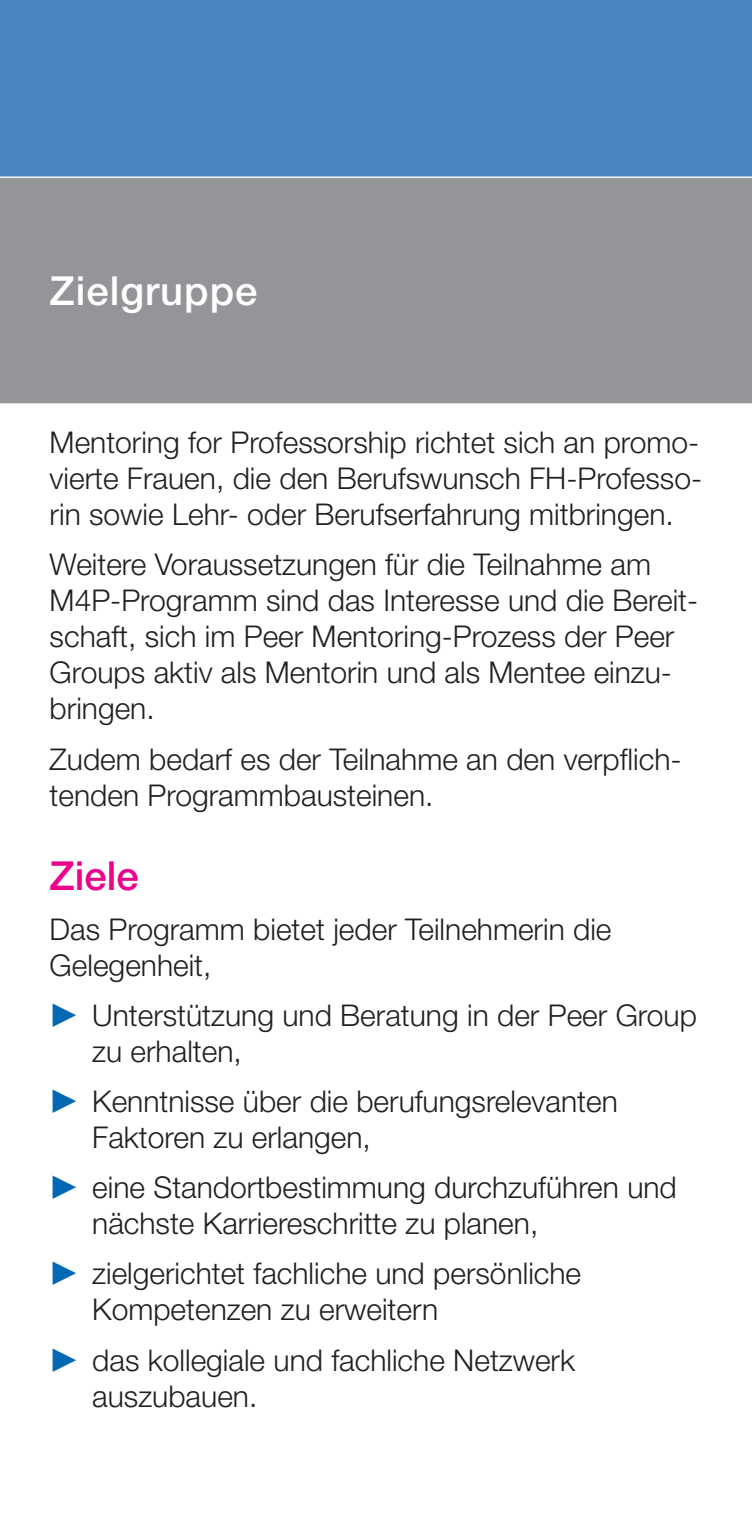
<style>
.page{position:relative;width:752px;height:1531px;background:#fff}
.page>*{position:absolute;margin:0;border:0;box-sizing:border-box;transform-origin:0 0}
.t1{font:500 40px "Helvetica Neue LT Std";letter-spacing:.025em;color:#fff}
.t2{font:500 40px "Helvetica Neue LT Std";color:#ed028c}
.t3{font:300 30px/36px "Helvetica Neue LT Std";color:#231f20}
.s1{font-family:"European Pi Four";font-weight:400;color:#0168b3}
</style>
<div class="page">
<div style="left:0;top:177px;width:751px;height:227px;background:#939598"></div>
<div style="left:0;top:0;width:751px;height:177px;background:#4c85c3"></div>
<hr style="left:0;top:176px;width:751px;height:2px;background:#fff">
<hr style="left:0;top:403px;width:751px;height:2px;background:#fff">
<p class="t1" style="left:50px;top:267px;width:209px">Zielgruppe</p>
<p class="t3" style="left:50px;top:424px;width:653px;text-align:justify">Mentoring for Professorship richtet sich an promo&shy;vierte Frauen, die den Berufswunsch FH-Professo&shy;rin sowie Lehr- oder Berufserfahrung mitbringen.</p>
<p class="t3" style="left:50px;top:546px;width:649px">Weitere Voraussetzungen für die Teilnahme am M4P-Programm sind das Interesse und die Bereit&shy;schaft, sich im Peer Mentoring-Prozess der Peer Groups aktiv als Mentorin und als Mentee einzu&shy;bringen.</p>
<p class="t3" style="left:50px;top:740px;width:633px">Zudem bedarf es der Teilnahme an den verpflich&shy;tenden Programmbausteinen.</p>
<p class="t2" style="left:50px;top:851px;width:90px">Ziele</p>
<p class="t3" style="left:50px;top:910px;width:563px">Das Programm bietet jeder Teilnehmerin die<br>Gelegenheit,</p>
<p class="t3" style="left:92px;top:996px;width:606px;text-indent:-43px"><span class="s1">P</span> Unterstützung und Beratung in der Peer Group zu erhalten,</p>
<p class="t3" style="left:92px;top:1083px;width:527px;text-indent:-43px"><span class="s1">P</span> Kenntnisse über die berufungsrelevanten<br>Faktoren zu erlangen,</p>
<p class="t3" style="left:92px;top:1169px;width:585px;text-indent:-43px"><span class="s1">P</span> eine Standortbestimmung durchzuführen und nächste Karriereschritte zu planen,</p>
<p class="t3" style="left:92px;top:1255px;width:490px;text-indent:-43px"><span class="s1">P</span> zielgerichtet fachliche und persönliche<br>Kompetenzen zu erweitern</p>
<p class="t3" style="left:92px;top:1341px;width:484px;text-indent:-43px"><span class="s1">P</span> das kollegiale und fachliche Netzwerk auszubauen.</p>
</div>
